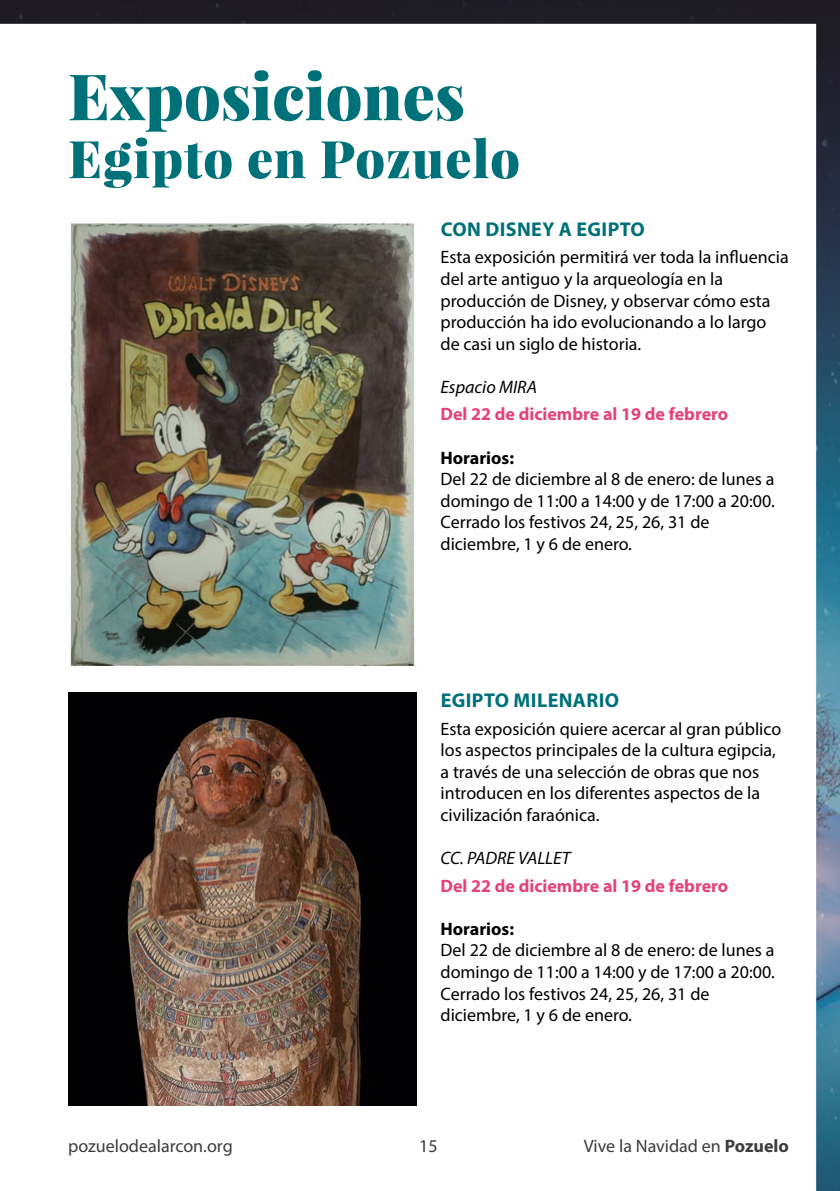
<style>
.page{position:relative;width:840px;height:1191px;background:#fff}
.page>*{position:absolute;margin:0;border:0;box-sizing:border-box;transform-origin:0 0}
.t1{font:900 64px "Playfair Display";color:#007079}
.t2{font:900 52px "Playfair Display";letter-spacing:.02em;color:#007079}
.t3{font:700 20px "Myriad Pro";letter-spacing:.02em;color:#007079}
.t4{font:18px/21.6px "Myriad Pro";color:#000}
.t5{font:700 18px "Myriad Pro";color:#e4437b}
.t6{font:18px "Myriad Pro";color:#3c3c3b}
.t7{font:italic 18px "Myriad Pro";color:#000}
.t8{font:700 18px "Myriad Pro";color:#000}
.s1{font-weight:700}
</style>
<div class="page">
<img style="left:0;top:0;width:839px;height:1191px">
<img style="left:68px;top:221px;width:348px;height:446px">
<img style="left:68px;top:692px;width:348px;height:414px">
<h1 class="t1" style="left:68px;top:55px;width:398px">Exposiciones</h1>
<h2 class="t2" style="left:68px;top:125px;width:453px">Egipto en Pozuelo</h2>
<p class="t3" style="left:440px;top:216px;width:205px">CON DISNEY A EGIPTO</p>
<p class="t4" style="left:440px;top:246px;width:349px">Esta exposición permitirá ver toda la influencia del arte antiguo y la arqueología en la producción de Disney, y observar cómo esta producción ha ido evolucionando a lo largo de casi un siglo de historia.</p>
<p class="t7" style="left:440px;top:376px;width:98px">Espacio MIRA</p>
<p class="t5" style="left:440px;top:402px;width:289px">Del 22 de diciembre al 19 de febrero</p>
<p class="t8" style="left:440px;top:446px;width:75px">Horarios:</p>
<p class="t4" style="left:440px;top:468px;width:336px">Del 22 de diciembre al 8 de enero: de lunes a domingo de 11:00 a 14:00 y de 17:00 a 20:00.<br>Cerrado los festivos 24, 25, 26, 31 de diciembre, 1 y 6 de enero.</p>
<p class="t3" style="left:440px;top:687px;width:180px">EGIPTO MILENARIO</p>
<p class="t4" style="left:440px;top:717px;width:342px">Esta exposición quiere acercar al gran público los aspectos principales de la cultura egipcia, a través de una selección de obras que nos introducen en los diferentes aspectos de la civilización faraónica.</p>
<p class="t7" style="left:440px;top:847px;width:131px">CC. PADRE VALLET</p>
<p class="t5" style="left:440px;top:873px;width:289px">Del 22 de diciembre al 19 de febrero</p>
<p class="t8" style="left:440px;top:917px;width:75px">Horarios:</p>
<p class="t4" style="left:440px;top:939px;width:336px">Del 22 de diciembre al 8 de enero: de lunes a domingo de 11:00 a 14:00 y de 17:00 a 20:00.<br>Cerrado los festivos 24, 25, 26, 31 de diciembre, 1 y 6 de enero.</p>
<p class="t6" style="left:68px;top:1135px;width:166px">pozuelodealarcon.org</p>
<p class="t6" style="left:419px;top:1135px;width:20px">15</p>
<p class="t6" style="left:583px;top:1135px;width:206px">Vive la Navidad en <span class="s1">Pozuelo</span></p>
</div>
